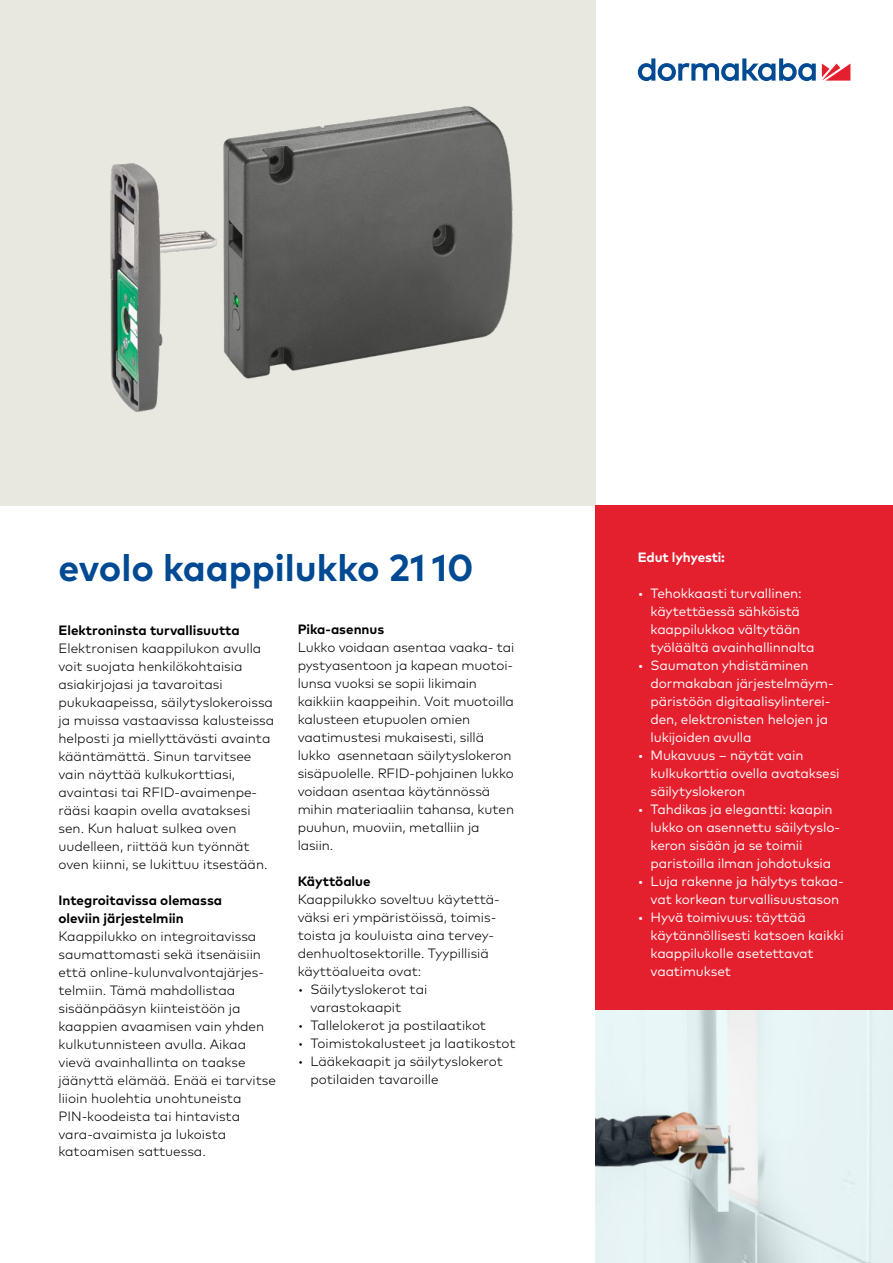
<style>
.page{position:relative;width:893px;height:1263px;background:#fff}
.page>*{position:absolute;margin:0;border:0;box-sizing:border-box;transform-origin:0 0}
.t1{font:700 37.5px "Mark Pro";color:#004993}
.t2{font:300 13.5px/18px "Mark Pro";color:#000}
.t3{font:13.5px/18px "Mark Pro";letter-spacing:-.01em;color:#fff}
.t4{font:700 13.5px/18px "Mark Pro";color:#000}
.t5{font:700 13.5px "Mark Pro";letter-spacing:-.01em;color:#fff}
</style>
<div class="page">
<svg style="left:822px;top:64px;width:28px;height:17px"></svg>
<svg style="left:638px;top:58px;width:178px;height:23px"></svg>
<img style="left:595px;top:1010px;width:298px;height:253px">
<svg style="left:0;top:0;width:595px;height:505px;background:#c5c5be"></svg>
<div style="left:595px;top:505px;width:298px;height:505px;background:#e5202e"></div>
<h1 class="t1" style="left:58px;top:539px;width:417px">evolo kaappilukko 21 10</h1>
<p class="t4" style="left:58px;top:620px;width:183px">Elektroninsta turvallisuutta</p>
<p class="t2" style="left:58px;top:638px;width:217px">Elektronisen kaappilukon avulla voit suojata henkilökohtaisia asiakirjojasi ja tavaroitasi pukukaapeissa, säilytyslokeroissa ja muissa vastaavissa kalusteissa helposti ja miellyttävästi avainta kääntämättä. Sinun tarvitsee vain näyttää kulkukorttiasi, avaintasi tai RFID-avaimenpe&shy;rääsi kaapin ovella avataksesi sen. Kun haluat sulkea oven uudelleen, riittää kun työnnät oven kiinni, se lukittuu itsestään.</p>
<p class="t4" style="left:58px;top:889px;width:165px">Integroitavissa olemassa oleviin järjestelmiin</p>
<p class="t2" style="left:58px;top:926px;width:219px">Kaappilukko on integroitavissa saumattomasti sekä itsenäisiin että online-kulunvalvontajärjes&shy;telmiin. Tämä mahdollistaa sisäänpääsyn kiinteistöön ja kaappien avaamisen vain yhden kulkutunnisteen avulla. Aikaa vievä avainhallinta on taakse jäänyttä elämää. Enää ei tarvitse liioin huolehtia unohtuneista<br>PIN-koodeista tai hintavista vara-avaimista ja lukoista katoamisen sattuessa.</p>
<p class="t4" style="left:298px;top:619px;width:88px">Pika-asennus</p>
<p class="t2" style="left:298px;top:638px;width:218px">Lukko voidaan asentaa vaaka- tai pystyasentoon ja kapean muotoi&shy;lunsa vuoksi se sopii likimain kaikkiin kaappeihin. Voit muotoilla kalusteen etupuolen omien vaatimustesi mukaisesti, sillä lukko asennetaan säilytyslokeron sisäpuolelle. RFID-pohjainen lukko voidaan asentaa käytännössä mihin materiaaliin tahansa, kuten puuhun, muoviin, metalliin ja lasiin.</p>
<p class="t4" style="left:298px;top:871px;width:74px">Käyttöalue</p>
<p class="t2" style="left:298px;top:889px;width:204px">Kaappilukko soveltuu käytettä&shy;väksi eri ympäristöissä, toimis&shy;toista ja kouluista aina tervey&shy;denhuoltosektorille. Tyypillisiä käyttöalueita ovat:</p>
<p class="t2" style="left:310px;top:979px;width:118px;text-indent:-13px">• Säilytyslokerot tai varastokaapit</p>
<p class="t2" style="left:298px;top:1015px;width:190px">• Tallelokerot ja postilaatikot</p>
<p class="t2" style="left:298px;top:1033px;width:219px">• Toimistokalusteet ja laatikostot</p>
<p class="t2" style="left:310px;top:1051px;width:194px;text-indent:-13px">• Lääkekaapit ja säilytyslokerot potilaiden tavaroille</p>
<p class="t5" style="left:638px;top:547px;width:89px">Edut lyhyesti:</p>
<p class="t3" style="left:651px;top:583px;width:166px;text-indent:-13px">• Tehokkaasti turvallinen: käytettäessä sähköistä kaappilukkoa vältytään työläältä avainhallinnalta</p>
<p class="t3" style="left:651px;top:655px;width:185px;text-indent:-13px">• Saumaton yhdistäminen dormakaban järjestelmäym&shy;päristöön digitaalisylinterei&shy;den, elektronisten helojen ja lukijoiden avulla</p>
<p class="t3" style="left:651px;top:745px;width:190px;text-indent:-13px">• Mukavuus – näytät vain kulkukorttia ovella avataksesi säilytyslokeron</p>
<p class="t3" style="left:651px;top:799px;width:191px;text-indent:-13px">• Tahdikas ja elegantti: kaapin lukko on asennettu säilytyslo&shy;keron sisään ja se toimii paristoilla ilman johdotuksia</p>
<p class="t3" style="left:638px;top:871px;width:207px;text-align:center">• Luja rakenne ja hälytys takaa&shy;vat korkean turvallisuustason</p>
<p class="t3" style="left:651px;top:907px;width:195px;text-indent:-13px">• Hyvä toimivuus: täyttää käytännöllisesti katsoen kaikki kaappilukolle asetettavat vaatimukset</p>
</div>
